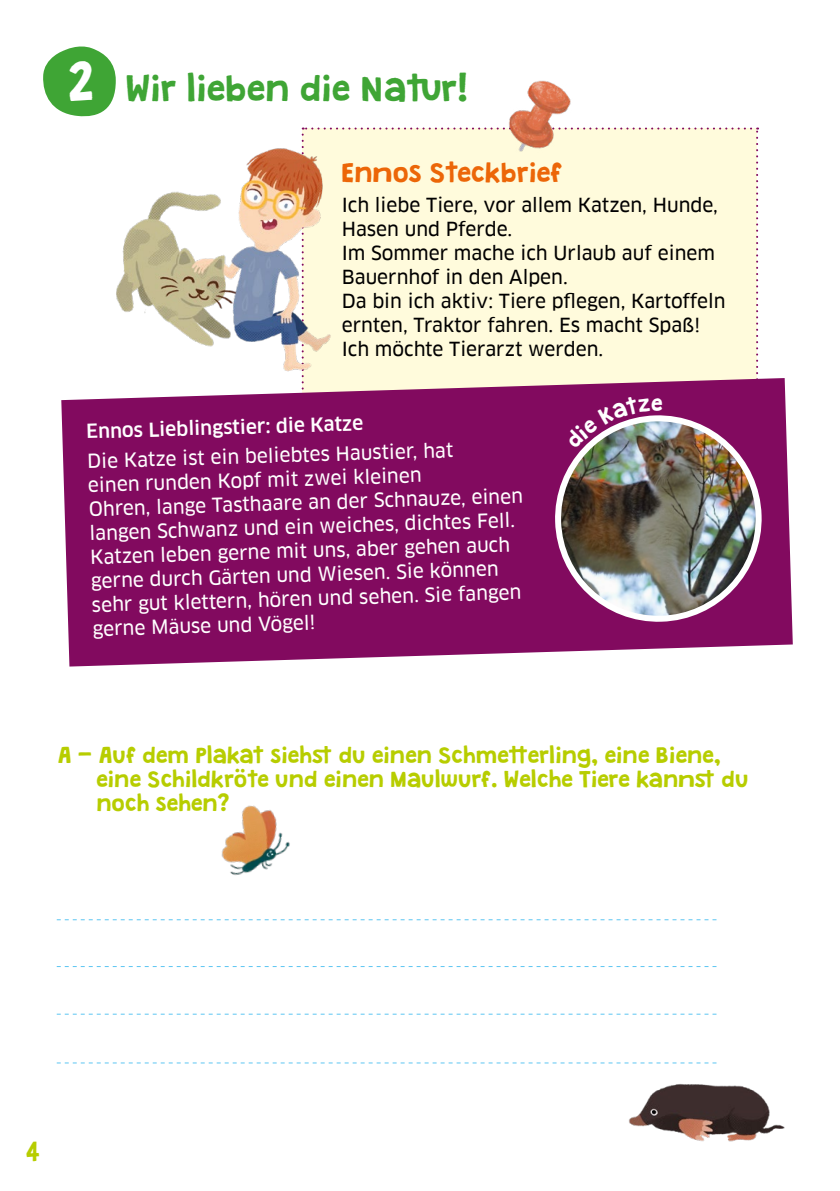
<style>
.page{position:relative;width:840px;height:1191px;background:#fff}
.page>*{position:absolute;margin:0;border:0;box-sizing:border-box;transform-origin:0 0}
.t1{font:48px "Granstander Clean";color:#fff}
.t2{font:32px "Granstander Clean";color:#3fa535}
.t3{font:24px "Granstander Clean";color:#ec6608}
.t4{font:24px "Granstander Clean";color:#b7cd00}
.t5{font:20px/24px "Granstander Clean";color:#b7cd00}
.t6{font:20px "Granstander Clean";color:#fff}
.t7{font:19px/24px "Clan Pro News";color:#fff}
.t8{font:19px/24px "Clan Pro News";color:#000}
.t9{font:500 19px "Clan Pro";color:#fff}
</style>
<div class="page">
<hr style="left:839px;top:0;width:1px;height:1191px;background:#dae390">
<img style="left:116px;top:127px;width:309px;height:245px">
<svg style="left:57px;top:966px;width:472px;height:1px"></svg>
<svg style="left:57px;top:1013px;width:472px;height:1px"></svg>
<svg style="left:57px;top:1062px;width:472px;height:1px"></svg>
<svg style="left:57px;top:919px;width:659px;height:1px"></svg>
<svg style="left:43px;top:46px;width:73px;height:71px"></svg>
<img style="left:442px;top:81px;width:193px;height:47px">
<svg style="left:61px;top:378px;width:731px;height:288px;background:#8e226f"></svg>
<img style="left:553px;top:414px;width:209px;height:211px">
<img style="left:62px;top:805px;width:302px;height:210px">
<img style="left:529px;top:966px;width:256px;height:176px">
<svg style="left:301px;top:128px;width:456px;height:321px;background:#e6ccc2"></svg>
<h1 class="t1" style="left:69px;top:57px;width:27px">2</h1>
<h2 class="t2" style="left:126px;top:71px;width:345px">Wir lieben die Natur!</h2>
<p class="t3" style="left:341px;top:160px;width:223px">Ennos Steckbrief</p>
<p class="t8" style="left:341px;top:193px;width:385px">Ich liebe Tiere, vor allem Katzen, Hunde,<br>Hasen und Pferde.<br>Im Sommer mache ich Urlaub auf einem<br>Bauernhof in den Alpen.<br>Da bin ich aktiv: Tiere pflegen, Kartoffeln ernten, Traktor fahren. Es macht Spaß!<br>Ich möchte Tierarzt werden.</p>
<p class="t6" style="left:651px;top:392px;width:13px">e</p>
<p class="t9" style="left:86px;top:421px;width:278px;rotate:-2deg">Ennos Lieblingstier: die Katze</p>
<p class="t7" style="left:86px;top:450px;width:436px;rotate:-2deg">Die Katze ist ein beliebtes Haustier, hat<br>einen runden Kopf mit zwei kleinen<br>Ohren, lange Tasthaare an der Schnauze, einen langen Schwanz und ein weiches, dichtes Fell.<br>Katzen leben gerne mit uns, aber gehen auch gerne durch Gärten und Wiesen. Sie können sehr gut klettern, hören und sehen. Sie fangen gerne Mäuse und Vögel!</p>
<p class="t5" style="left:97px;top:744px;width:653px;text-indent:-39px">A - Auf dem Plakat siehst du einen Schmetterling, eine Biene, eine Schildkröte und einen Maulwurf. Welche Tiere kannst du noch sehen?</p>
<p class="t4" style="left:26px;top:1139px;width:16px">4</p>
</div>
